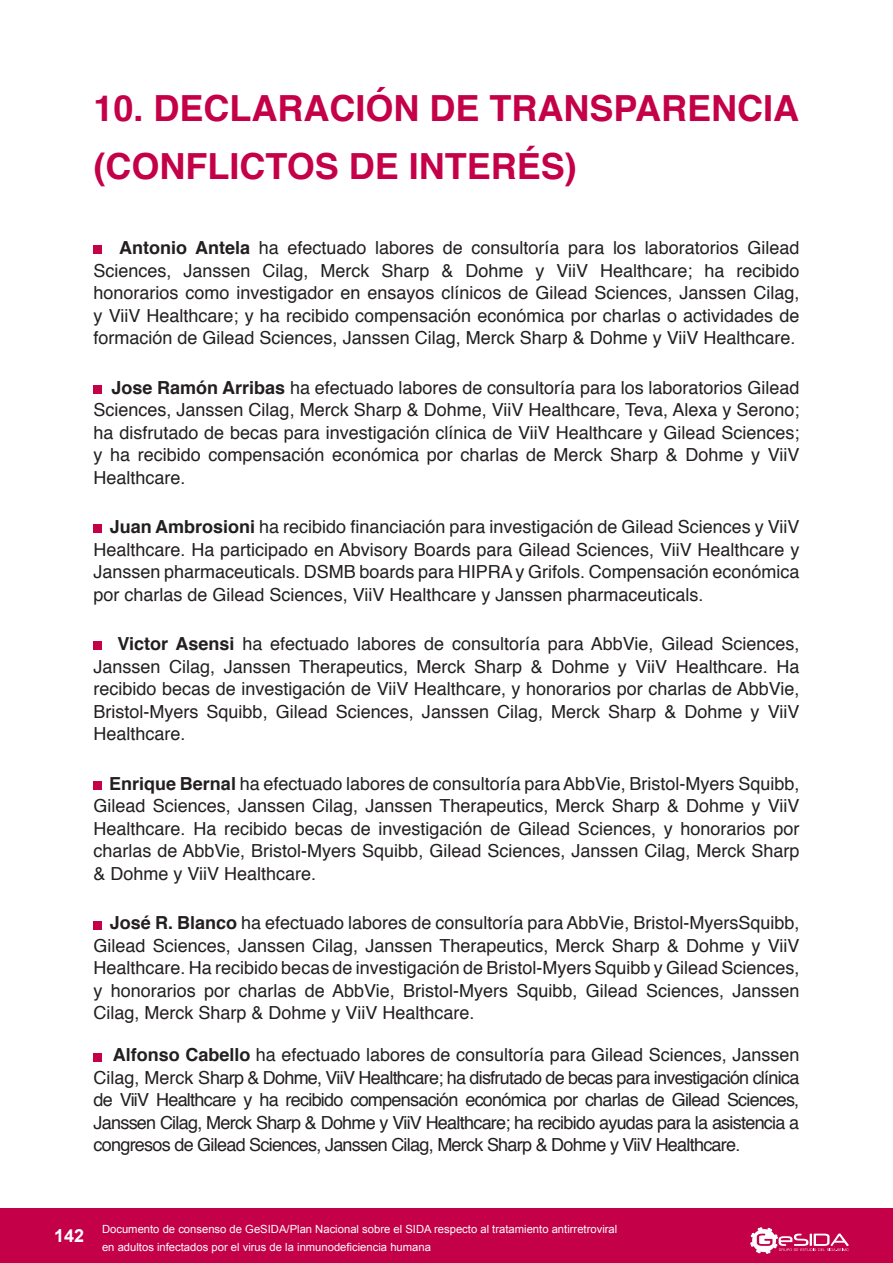
<style>
.page{position:relative;width:893px;height:1263px;background:#fff}
.page>*{position:absolute;margin:0;border:0;box-sizing:border-box;transform-origin:0 0}
.t1{font:700 36px/58.5px "Helvetica";color:#c40048}
.t2{font:18px/22.5px "Helvetica";color:#231f20;text-align:justify}
.t3{font:700 18px "Arial";color:#fff}
.t4{font:11.25px/18px "Arial";color:#fff}
.s1{font-weight:700}
</style>
<div class="page">
<div style="left:0;top:1209px;width:893px;height:54px;background:#c40048"></div>
<svg style="left:750px;top:1227px;width:99px;height:27px"></svg>
<div style="left:94px;top:246px;width:8px;height:8px;background:#c40048"></div>
<div style="left:94px;top:385px;width:8px;height:9px;background:#c40048"></div>
<div style="left:94px;top:525px;width:8px;height:8px;background:#c40048"></div>
<div style="left:94px;top:642px;width:8px;height:8px;background:#c40048"></div>
<div style="left:94px;top:781px;width:8px;height:9px;background:#c40048"></div>
<div style="left:94px;top:921px;width:8px;height:8px;background:#c40048"></div>
<div style="left:94px;top:1053px;width:8px;height:8px;background:#c40048"></div>
<h1 class="t1" style="left:94px;top:79px;width:707px">10. DECLARACIÓN DE TRANSPARENCIA (CONFLICTOS DE INTERÉS)</h1>
<p class="t2" style="left:94px;top:237px;width:707px;text-indent:26px"><span class="s1">Antonio Antela</span> ha efectuado labores de consultoría para los laboratorios Gilead Sciences, Janssen Cilag, Merck Sharp &amp; Dohme y ViiV Healthcare; ha recibido honorarios como investigador en ensayos clínicos de Gilead Sciences, Janssen Cilag, y ViiV Healthcare; y ha recibido compensación económica por charlas o actividades de formación de Gilead Sciences, Janssen Cilag, Merck Sharp &amp; Dohme y ViiV Healthcare.</p>
<p class="t2" style="left:94px;top:377px;width:707px;text-indent:18px"><span class="s1">Jose Ramón Arribas</span> ha efectuado labores de consultoría para los laboratorios Gilead Sciences, Janssen Cilag, Merck Sharp &amp; Dohme, ViiV Healthcare, Teva, Alexa y Serono; ha disfrutado de becas para investigación clínica de ViiV Healthcare y Gilead Sciences; y ha recibido compensación económica por charlas de Merck Sharp &amp; Dohme y ViiV Healthcare.</p>
<p class="t2" style="left:94px;top:516px;width:707px;text-indent:16px"><span class="s1">Juan Ambrosioni</span> ha recibido financiación para investigación de Gilead Sciences y ViiV Healthcare. Ha participado en Abvisory Boards para Gilead Sciences, ViiV Healthcare y Janssen pharmaceuticals. DSMB boards para HIPRA y Grifols. Compensación económica por charlas de Gilead Sciences, ViiV Healthcare y Janssen pharmaceuticals.</p>
<p class="t2" style="left:94px;top:633px;width:707px;text-indent:24px"><span class="s1">Victor Asensi</span> ha efectuado labores de consultoría para AbbVie, Gilead Sciences, Janssen Cilag, Janssen Therapeutics, Merck Sharp &amp; Dohme y ViiV Healthcare. Ha recibido becas de investigación de ViiV Healthcare, y honorarios por charlas de AbbVie, Bristol-Myers Squibb, Gilead Sciences, Janssen Cilag, Merck Sharp &amp; Dohme y ViiV Healthcare.</p>
<p class="t2" style="left:94px;top:773px;width:707px;text-indent:16px"><span class="s1">Enrique Bernal</span> ha efectuado labores de consultoría para AbbVie, Bristol-Myers Squibb, Gilead Sciences, Janssen Cilag, Janssen Therapeutics, Merck Sharp &amp; Dohme y ViiV Healthcare. Ha recibido becas de investigación de Gilead Sciences, y honorarios por charlas de AbbVie, Bristol-Myers Squibb, Gilead Sciences, Janssen Cilag, Merck Sharp &amp; Dohme y ViiV Healthcare.</p>
<p class="t2" style="left:94px;top:912px;width:707px;text-indent:16px"><span class="s1">José R. Blanco</span> ha efectuado labores de consultoría para AbbVie, Bristol-MyersSquibb, Gilead Sciences, Janssen Cilag, Janssen Therapeutics, Merck Sharp &amp; Dohme y ViiV Healthcare. Ha recibido becas de investigación de Bristol-Myers Squibb y Gilead Sciences, y honorarios por charlas de AbbVie, Bristol-Myers Squibb, Gilead Sciences, Janssen Cilag, Merck Sharp &amp; Dohme y ViiV Healthcare.</p>
<p class="t2" style="left:94px;top:1044px;width:707px;text-indent:19px"><span class="s1">Alfonso Cabello</span> ha efectuado labores de consultoría para Gilead Sciences, Janssen Cilag, Merck Sharp &amp; Dohme, ViiV Healthcare; ha disfrutado de becas para investigación clínica de ViiV Healthcare y ha recibido compensación económica por charlas de Gilead Sciences, Janssen Cilag, Merck Sharp &amp; Dohme y ViiV Healthcare; ha recibido ayudas para la asistencia a congresos de Gilead Sciences, Janssen Cilag, Merck Sharp &amp; Dohme y ViiV Healthcare.</p>
<p class="t3" style="left:54px;top:1224px;width:32px">142</p>
<p class="t4" style="left:102px;top:1220px;width:517px">Documento de consenso de GeSIDA/Plan Nacional sobre el SIDA respecto al tratamiento antirretroviral en adultos infectados por el virus de la inmunodeficiencia humana</p>
</div>
